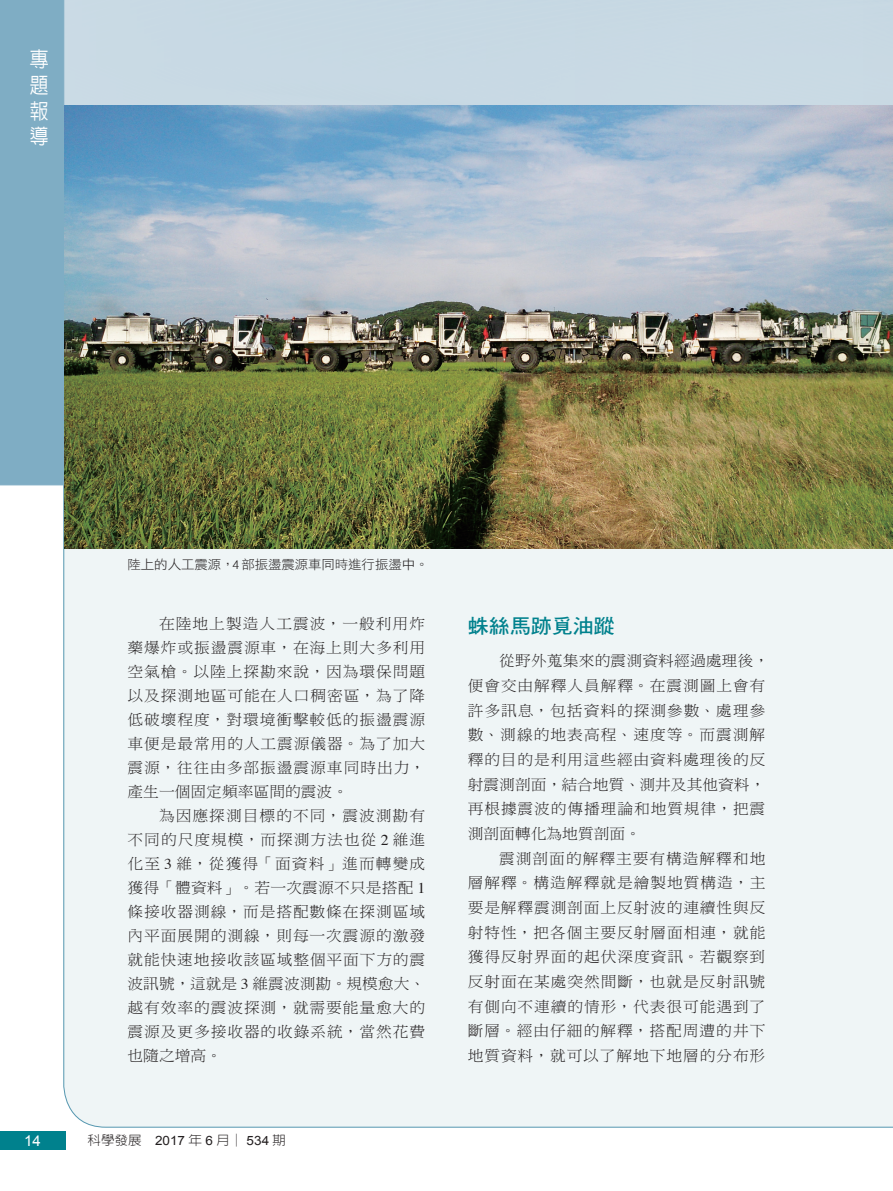
<style>
.page{position:relative;width:893px;height:1191px;background:#fff}
.page>*{position:absolute;margin:0;border:0;box-sizing:border-box;transform-origin:0 0}
.t1{font:500 21px/25.7px "AR New Hei B5";color:#fff;text-align:justify;scale:.9 1}
.專題_內文大標{font:19.95px "DF Hei Std W7";color:#00818d;scale:1.05 1}
.A_內文{font:15px/24px "DF Ming Std W3";letter-spacing:.055em;color:#231f20;text-align:justify;scale:1.05 1}
.左頁碼{font:15px "Arial";color:#fff}
.圖說{font:12.9px "DF Hei Std W3";letter-spacing:-.01em;color:#231f20;scale:1.05 1}
.科學發展__年月_期{font:300 12.9px "AR New Hei B5";color:#231f20;scale:1.05 1}
.s1{font-family:"Helvetica";font-weight:300;font-size:12.3px}
.s2{font-family:"Times"}
.s3{font-family:"Arial";font-weight:400}
</style>
<div class="page">
<div style="left:64px;top:0;width:829px;height:106px;background:#c8d9e4"></div>
<div style="left:63px;top:485px;width:830px;height:643px;background:#eff5f6"></div>
<div style="left:0;top:0;width:64px;height:485px;background:#7fadc4"></div>
<div style="left:0;top:1131px;width:65px;height:18px;background:#00818d"></div>
<img style="left:64px;top:106px;width:829px;height:443px">
<h1 class="t1" style="left:30px;top:47px;width:22px">專題報導</h1>
<p class="圖說" style="left:128px;top:557px;width:288px">陸上的人工震源，<span class="s1">4</span> 部振盪震源車同時進行振盪中。</p>
<p class="A_內文" style="left:128px;top:611px;width:285px;text-indent:31px">在陸地上製造人工震波，一般利用炸藥爆炸或振盪震源車，在海上則大多利用空氣槍。以陸上探勘來說，因為環保問題以及探測地區可能在人口稠密區，為了降低破壞程度，對環境衝擊較低的振盪震源車便是最常用的人工震源儀器。為了加大震源，往往由多部振盪震源車同時出力，產生一個固定頻率區間的震波。</p>
<p class="A_內文" style="left:128px;top:803px;width:285px;text-indent:31px">為因應探測目標的不同，震波測勘有不同的尺度規模，而探測方法也從 <span class="s2">2</span> 維進化至 <span class="s2">3</span> 維，從獲得「面資料」進而轉變成獲得「體資料」。若一次震源不只是搭配 <span class="s2">1</span>條接收器測線，而是搭配數條在探測區域內平面展開的測線，則每一次震源的激發就能快速地接收該區域整個平面下方的震波訊號，這就是 <span class="s2">3</span> 維震波測勘。規模愈大、越有效率的震波探測，就需要能量愈大的震源及更多接收器的收錄系統，當然花費也隨之增高。</p>
<p class="左頁碼" style="left:24px;top:1131px;width:18px">14</p>
<p class="科學發展__年月_期" style="left:88px;top:1134px;width:190px">科學發展 <span class="s3">2017</span> 年 <span class="s3">6</span> 月│ <span class="s3">534</span> 期</p>
<p class="專題_內文大標" style="left:468px;top:615px;width:141px">蛛絲馬跡覓油蹤</p>
<p class="A_內文" style="left:468px;top:648px;width:289px;line-height:24.6px;text-align:left;text-indent:31px">從野外蒐集來的震測資料經過處理後，便會交由解釋人員解釋。在震測圖上會有許多訊息，包括資料的探測參數、處理參數、測線的地表高程、速度等。而震測解釋的目的是利用這些經由資料處理後的反射震測剖面，結合地質、測井及其他資料，再根據震波的傳播理論和地質規律，把震測剖面轉化為地質剖面。</p>
<p class="A_內文" style="left:468px;top:845px;width:285px;line-height:24.6px;text-indent:31px">震測剖面的解釋主要有構造解釋和地層解釋。構造解釋就是繪製地質構造，主要是解釋震測剖面上反射波的連續性與反射特性，把各個主要反射層面相連，就能獲得反射界面的起伏深度資訊。若觀察到反射面在某處突然間斷，也就是反射訊號有側向不連續的情形，代表很可能遇到了斷層。經由仔細的解釋，搭配周遭的井下地質資料，就可以了解地下地層的分布形</p>
</div>
